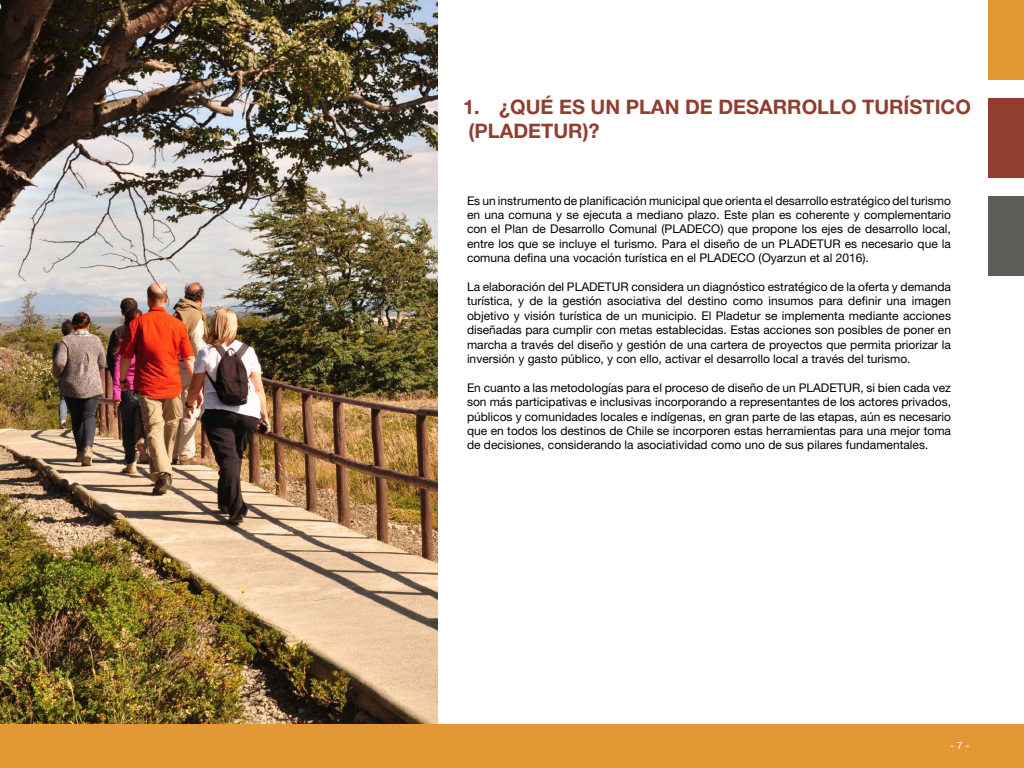
<style>
.page{position:relative;width:1024px;height:768px;background:#fff}
.page>*{position:absolute;margin:0;border:0;box-sizing:border-box;transform-origin:0 0}
.t1{font:700 20px/24px "Helvetica Neue LT Pro";color:#913e30}
.t2{font:12px/14.4px "Helvetica Neue LT Pro";color:#000;text-align:justify}
.t3{font:10px "Helvetica Neue LT Pro";color:#fff}
</style>
<div class="page">
<div style="left:0;top:724px;width:1024px;height:44px;background:#e39836"></div>
<div style="left:988px;top:196px;width:36px;height:80px;background:#5d5e59"></div>
<div style="left:988px;top:98px;width:36px;height:80px;background:#913e30"></div>
<div style="left:988px;top:0;width:36px;height:80px;background:#e39836"></div>
<img style="left:0;top:0;width:438px;height:724px">
<h1 class="t1" style="left:463px;top:95px;width:509px">1. ¿QUÉ ES UN PLAN DE DESARROLLO TURÍSTICO (PLADETUR)?</h1>
<p class="t2" style="left:467px;top:193px;width:486px">Es un instrumento de planificación municipal que orienta el desarrollo estratégico del turismo en una comuna y se ejecuta a mediano plazo. Este plan es coherente y complementario con el Plan de Desarrollo Comunal (PLADECO) que propone los ejes de desarrollo local, entre los que se incluye el turismo. Para el diseño de un PLADETUR es necesario que la comuna defina una vocación turística en el PLADECO (Oyarzun et al 2016).</p>
<p class="t2" style="left:467px;top:279px;width:486px">La elaboración del PLADETUR considera un diagnóstico estratégico de la oferta y demanda turística, y de la gestión asociativa del destino como insumos para definir una imagen objetivo y visión turística de un municipio. El Pladetur se implementa mediante acciones diseñadas para cumplir con metas establecidas. Estas acciones son posibles de poner en marcha a través del diseño y gestión de una cartera de proyectos que permita priorizar la inversión y gasto público, y con ello, activar el desarrollo local a través del turismo.</p>
<p class="t2" style="left:467px;top:380px;width:486px">En cuanto a las metodologías para el proceso de diseño de un PLADETUR, si bien cada vez son más participativas e inclusivas incorporando a representantes de los actores privados, públicos y comunidades locales e indígenas, en gran parte de las etapas, aún es necesario que en todos los destinos de Chile se incorporen estas herramientas para una mejor toma de decisiones, considerando la asociatividad como uno de sus pilares fundamentales.</p>
<p class="t3" style="left:951px;top:739px;width:20px">- 7 -</p>
</div>
